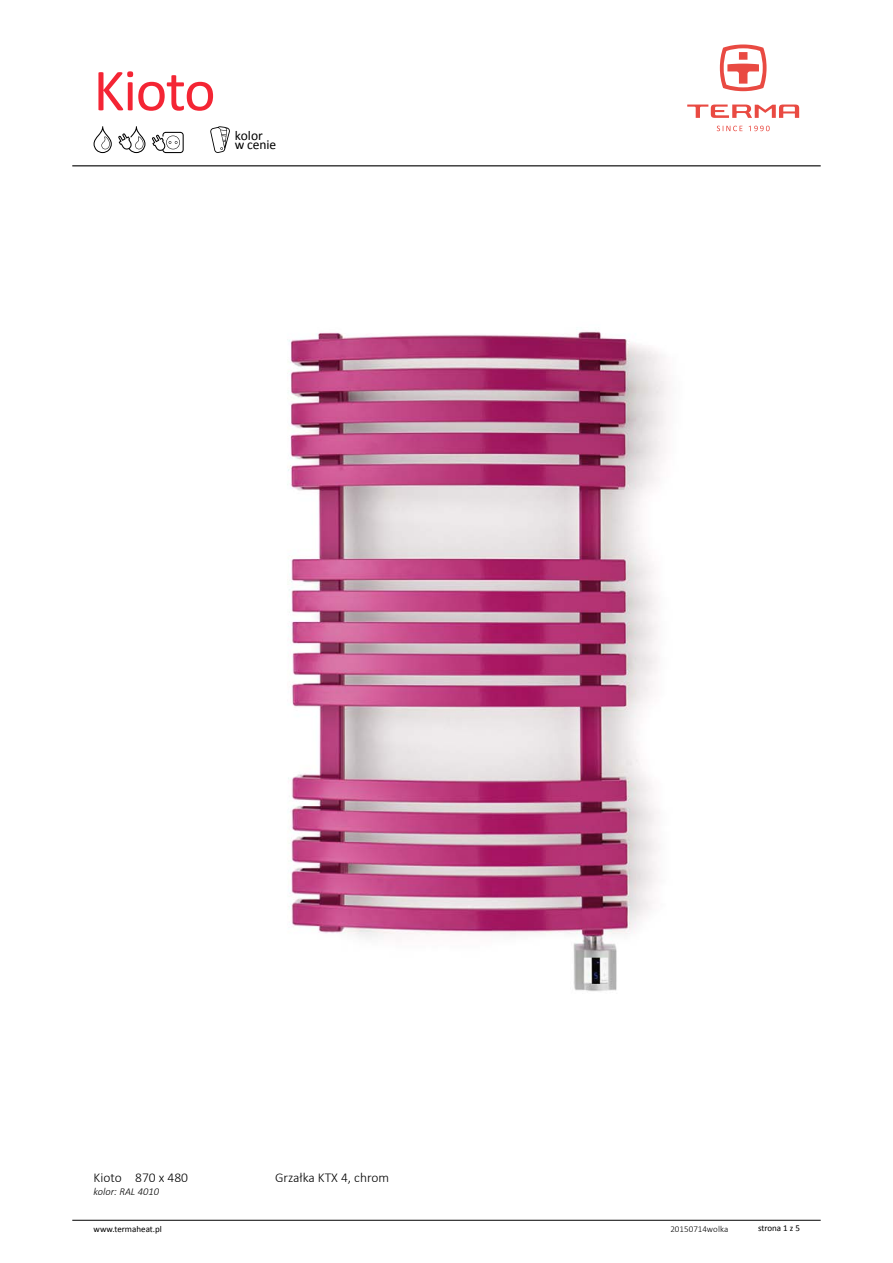
<style>
.page{position:relative;width:893px;height:1263px;background:#fff}
.page>*{position:absolute;margin:0;border:0;box-sizing:border-box;transform-origin:0 0}
.t1{font:60px "Calibri";letter-spacing:-.025em;color:#f42534}
.t2{font:300 13.5px "Calibri";color:#000}
.t3{font:13.5px "Calibri";color:#000}
.t4{font:italic 300 10.5px "Calibri";color:#000}
.t5{font:9px "Calibri";color:#000}
.t6{font:300 9px "Calibri";color:#000}
</style>
<div class="page">
<svg style="left:94px;top:126px;width:18px;height:27px"></svg>
<svg style="left:118px;top:126px;width:27px;height:27px"></svg>
<svg style="left:152px;top:132px;width:32px;height:21px"></svg>
<svg style="left:210px;top:126px;width:20px;height:27px"></svg>
<img style="left:287px;top:331px;width:381px;height:660px">
<hr style="left:72px;top:1220px;width:749px;height:1px;background:#000">
<hr style="left:72px;top:165px;width:749px;height:1px;background:#000">
<svg style="left:720px;top:44px;width:46px;height:47px"></svg>
<svg style="left:687px;top:105px;width:112px;height:13px"></svg>
<svg style="left:717px;top:126px;width:25px;height:5px"></svg>
<svg style="left:749px;top:126px;width:21px;height:5px"></svg>
<h1 class="t1" style="left:93px;top:52px;width:124px">Kioto</h1>
<p class="t3" style="left:235px;top:127px;width:29px">kolor</p>
<p class="t3" style="left:235px;top:136px;width:43px">w cenie</p>
<p class="t2" style="left:94px;top:1169px;width:96px">Kioto 870 x 480</p>
<p class="t2" style="left:275px;top:1169px;width:116px">Grzałka KTX 4, chrom</p>
<p class="t4" style="left:94px;top:1185px;width:67px">kolor: RAL 4010</p>
<p class="t5" style="left:94px;top:1223px;width:70px">www.termaheat.pl</p>
<p class="t6" style="left:670px;top:1223px;width:60px">20150714wolka</p>
<p class="t5" style="left:758px;top:1223px;width:43px">strona 1 z 5</p>
</div>
